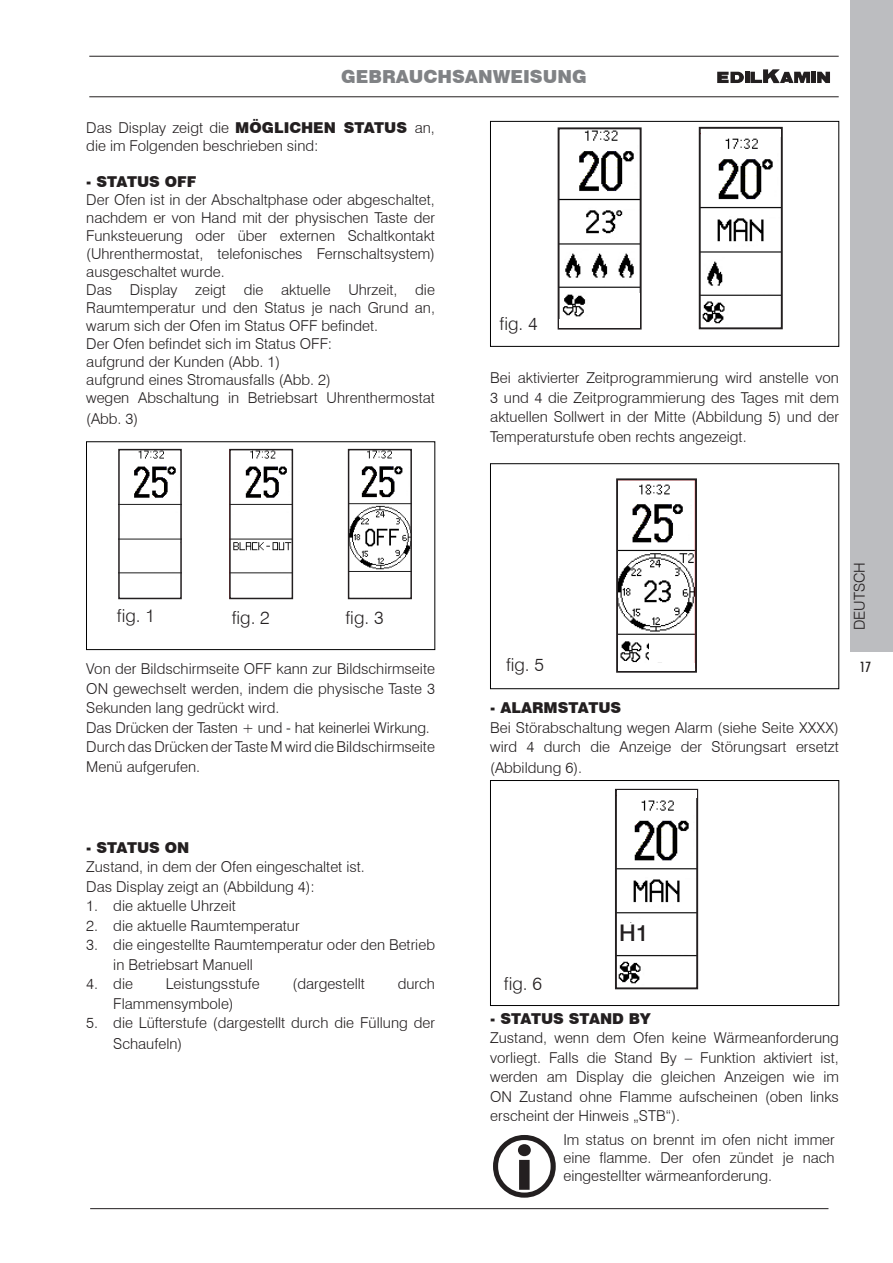
<style>
.page{position:relative;width:893px;height:1263px;background:#fff}
.page>*{position:absolute;margin:0;border:0;box-sizing:border-box;transform-origin:0 0}
.t1{font:500 22.95px "Swiss 721 BT";color:#231f20}
.t2{font:300 18px "Swiss 721 BT";color:#231f20}
.t3{font:900 18px "Swiss 721 BT";color:#808285}
.t4{font:300 15px/19.5px "Swiss 721 BT";color:#231f20}
.t5{font:900 15px "Swiss 721 BT";color:#231f20}
.t6{font:500 condensed 14.25px "Futura BT";color:#231f20}
.s1{font-weight:900}
</style>
<div class="page">
<div style="left:850px;top:0;width:43px;height:652px;background:#bcbdc0"></div>
<div style="left:490px;top:780px;width:349px;height:226px;border:1px solid #000"></div>
<hr style="left:90px;top:1208px;width:738px;height:1px;background:#231f20">
<hr style="left:89px;top:56px;width:750px;height:1px;background:#231f20">
<hr style="left:89px;top:96px;width:750px;height:1px;background:#231f20">
<div style="left:811px;top:72px;width:5px;height:11px;background:#231f20"></div>
<hr style="left:745px;top:72px;width:4px;height:11px;background:#231f20">
<svg style="left:717px;top:72px;width:27px;height:11px"></svg>
<svg style="left:750px;top:69px;width:60px;height:14px"></svg>
<svg style="left:817px;top:72px;width:13px;height:11px"></svg>
<div style="left:86px;top:442px;width:349px;height:208px;border:1px solid #000"></div>
<img style="left:121px;top:452px;width:58px;height:122px">
<div style="left:118px;top:449px;width:64px;height:150px;border:2px solid #231f20"></div>
<img style="left:232px;top:452px;width:58px;height:122px">
<div style="left:229px;top:449px;width:64px;height:150px;border:2px solid #231f20"></div>
<img style="left:351px;top:452px;width:58px;height:120px">
<div style="left:348px;top:449px;width:64px;height:150px;border:2px solid #231f20"></div>
<img style="left:619px;top:484px;width:75px;height:179px">
<div style="left:616px;top:478px;width:81px;height:195px;border:2px solid #231f20"></div>
<div style="left:120px;top:542px;width:60px;height:13px;background:#fff"></div>
<div style="left:490px;top:121px;width:349px;height:226px;border:1px solid #000"></div>
<img style="left:561px;top:130px;width:78px;height:187px">
<div style="left:558px;top:127px;width:84px;height:203px;border:2px solid #231f20"></div>
<img style="left:702px;top:138px;width:78px;height:186px">
<div style="left:699px;top:127px;width:84px;height:202px;border:2px solid #231f20"></div>
<div style="left:588px;top:293px;width:51px;height:34px;background:#fff"></div>
<div style="left:490px;top:463px;width:349px;height:226px;border:1px solid #000"></div>
<img style="left:618px;top:800px;width:77px;height:184px">
<div style="left:615px;top:789px;width:83px;height:200px;border:2px solid #231f20"></div>
<div style="left:619px;top:924px;width:30px;height:25px;background:#fff"></div>
<svg style="left:617px;top:921px;width:31px;height:24px"></svg>
<svg style="left:493px;top:1135px;width:63px;height:63px"></svg>
<div style="left:560px;top:319px;width:32px;height:8px;background:#fff"></div>
<div style="left:701px;top:129px;width:80px;height:8px;background:#fff"></div>
<div style="left:618px;top:664px;width:77px;height:7px;background:#fff"></div>
<div style="left:617px;top:791px;width:79px;height:7px;background:#fff"></div>
<div style="left:649px;top:637px;width:25px;height:24px;background:#fff"></div>
<div style="left:129px;top:508px;width:45px;height:26px;background:#fff"></div>
<div style="left:240px;top:508px;width:45px;height:26px;background:#fff"></div>
<p class="t3" style="left:341px;top:65px;width:55px">GEBRAU</p>
<p class="t3" style="left:423px;top:65px;width:135px">CHSANWEISUNG</p>
<p class="t4" style="left:86px;top:117px;width:227px">Das Display zeigt die <span class="s1">MÖGLICHEN</span></p>
<p class="t5" style="left:344px;top:118px;width:22px">STATU</p>
<p class="t4" style="left:396px;top:117px;width:40px"><span class="s1">S</span> an,</p>
<p class="t4" style="left:86px;top:135px;width:234px">die im Folgenden beschrieben sind:</p>
<p class="t5" style="left:86px;top:172px;width:33px">- STATU</p>
<p class="t5" style="left:149px;top:172px;width:48px">S OFF</p>
<p class="t4" style="left:86px;top:190px;width:350px;line-height:18px">Der Ofen ist in der Abschaltphase oder abgeschaltet, nachdem er von Hand mit der physischen Taste der Funksteuerung oder über externen Schaltkontakt (Uhrenthermostat, telefonisches Fernschaltsystem) ausgeschaltet wurde.<br>Das Display zeigt die aktuelle Uhrzeit, die Raumtemperatur und den Status je nach Grund an, warum sich der Ofen im Status OFF befindet.<br>Der Ofen befindet sich im Status OFF:<br>aufgrund der Kunden (Abb. 1)<br>aufgrund eines Stromausfalls (Abb. 2)<br>wegen Abschaltung in Betriebsart Uhrenthermostat</p>
<p class="t4" style="left:86px;top:408px;width:53px">(Abb. 3)</p>
<p class="t2" style="left:500px;top:313px;width:40px">fig. 4</p>
<p class="t4" style="left:490px;top:368px;width:350px;text-align:justify">Bei aktivierter Zeitprogrammierung wird anstelle von 3 und 4 die Zeitprogrammierung des Tages mit dem aktuellen Sollwert in der Mitte (Abbildung 5) und der Temperaturstufe oben rechts angezeigt.</p>
<p class="t2" style="left:117px;top:604px;width:40px">fig. 1</p>
<p class="t2" style="left:232px;top:606px;width:40px">fig. 2</p>
<p class="t2" style="left:345px;top:606px;width:40px">fig. 3</p>
<p class="t4" style="left:86px;top:659px;width:350px">Von der Bildschirmseite OFF kann zur Bildschirmseite ON gewechselt werden, indem die physische Taste 3<br>Sekunden lang gedrückt wird.<br>Das Drücken der Tasten + und - hat keinerlei Wirkung.<br>Durch das Drücken der Taste M wird die Bildschirmseite Menü aufgerufen.</p>
<p class="t5" style="left:86px;top:838px;width:33px">- STATU</p>
<p class="t5" style="left:149px;top:838px;width:29px">S ON</p>
<p class="t4" style="left:86px;top:857px;width:280px">Zustand, in dem der Ofen eingeschaltet ist.<br>Das Display zeigt an (Abbildung 4):</p>
<p class="t4" style="left:86px;top:896px;width:151px">1. die aktuelle Uhrzeit</p>
<p class="t4" style="left:86px;top:915px;width:215px">2. die aktuelle Raumtemperatur</p>
<p class="t4" style="left:113px;top:935px;width:323px;text-indent:-27px">3. die eingestellte Raumtemperatur oder den Betrieb in Betriebsart Manuell</p>
<p class="t4" style="left:86px;top:974px;width:48px">4. die</p>
<p class="t4" style="left:166px;top:974px;width:96px">Leistungsstufe</p>
<p class="t4" style="left:293px;top:974px;width:74px">(dargestellt</p>
<p class="t4" style="left:398px;top:974px;width:39px">durch</p>
<p class="t4" style="left:113px;top:993px;width:122px">Flammensymbole)</p>
<p class="t4" style="left:113px;top:1012px;width:323px;line-height:21px;text-indent:-27px">5. die Lüfterstufe (dargestellt durch die Füllung der<br>Schaufeln)</p>
<p class="t2" style="left:506px;top:653px;width:40px">fig. 5</p>
<p class="t5" style="left:490px;top:699px;width:23px">- ALARM</p>
<p class="t5" style="left:558px;top:699px;width:22px">STATU</p>
<p class="t5" style="left:611px;top:699px;width:12px">S</p>
<p class="t4" style="left:490px;top:717px;width:350px">Bei Störabschaltung wegen Alarm (siehe Seite XXXX) wird 4 durch die Anzeige der Störungsart ersetzt</p>
<p class="t4" style="left:490px;top:758px;width:93px">(Abbildung 6).</p>
<p class="t4" style="left:849px;top:630px;width:70px;rotate:-90deg">DEUTSCH</p>
<p class="t6" style="left:860px;top:658px;width:12px">17</p>
<p class="t2" style="left:504px;top:972px;width:40px">fig. 6</p>
<h1 class="t1" style="left:619px;top:919px;width:31px">H1</h1>
<p class="t5" style="left:490px;top:1009px;width:33px">- STATU</p>
<p class="t5" style="left:553px;top:1009px;width:39px">S STAND</p>
<p class="t5" style="left:629px;top:1009px;width:23px">BY</p>
<p class="t4" style="left:490px;top:1028px;width:350px;text-align:justify">Zustand, wenn dem Ofen keine Wärmeanforderung vorliegt. Falls die Stand By – Funktion aktiviert ist, werden am Display die gleichen Anzeigen wie im ON Zustand ohne Flamme aufscheinen (oben links erscheint der Hinweis „STB“).</p>
<p class="t4" style="left:563px;top:1130px;width:273px;line-height:18px;text-align:justify">Im status on brennt im ofen nicht immer eine flamme. Der ofen zündet je nach eingestellter wärmeanforderung.</p>
</div>
